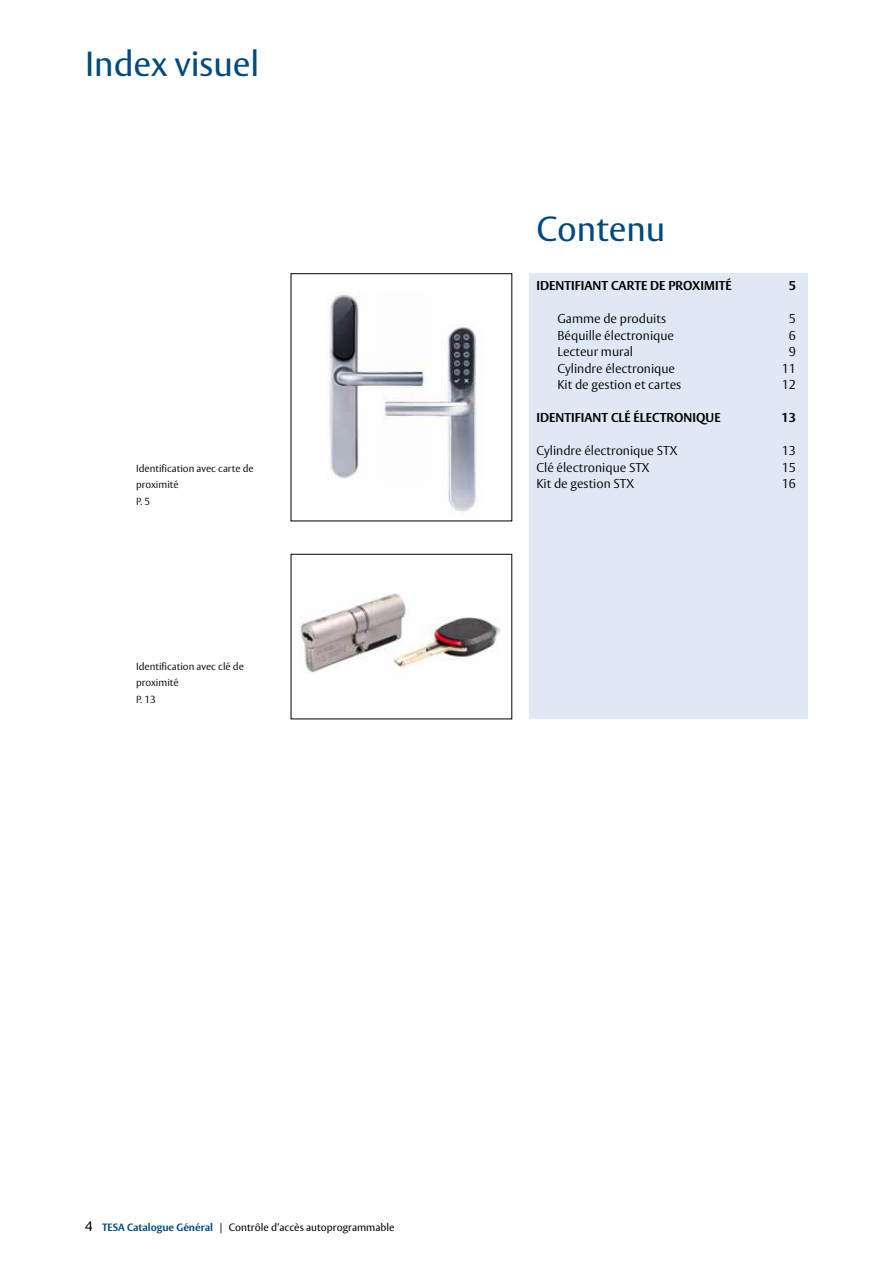
<style>
.page{position:relative;width:893px;height:1263px;background:#fff}
.page>*{position:absolute;margin:0;border:0;box-sizing:border-box;transform-origin:0 0}
.t1{font:34.5px "ASSA Vesta";color:#004a80}
.t2{font:300 12.75px "ASSA Vesta";color:#000}
.t3{font:700 12.75px "ASSA Vesta";letter-spacing:.005em;color:#000}
.t4{font:10.5px "ASSA Vesta";color:#000}
.t5{font:300 10.2px/16.5px "ASSA Vesta";color:#000}
.s1{font-size:13.5px}
.s2{font-weight:700;color:#004a80}
</style>
<div class="page">
<div style="left:529px;top:274px;width:279px;height:445px;background:#dfe9f5"></div>
<img style="left:426px;top:326px;width:51px;height:186px">
<img style="left:327px;top:292px;width:99px;height:187px">
<img style="left:299px;top:593px;width:202px;height:81px">
<h1 class="t1" style="left:85px;top:43px;width:176px">Index visuel</h1>
<p class="t5" style="left:136px;top:460px;width:119px">Identification avec carte de proximité<br>P. 5</p>
<p class="t5" style="left:136px;top:658px;width:109px">Identification avec clé de proximité<br>P. 13</p>
<h1 class="t1" style="left:536px;top:208px;width:130px">Contenu</h1>
<p class="t3" style="left:536px;top:278px;width:197px">IDENTIFIANT CARTE DE PROXIMITÉ</p>
<p class="t3" style="left:789px;top:278px;width:9px">5</p>
<p class="t2" style="left:557px;top:311px;width:110px">Gamme de produits</p>
<p class="t2" style="left:789px;top:311px;width:9px">5</p>
<p class="t2" style="left:557px;top:327px;width:118px">Béquille électronique</p>
<p class="t2" style="left:789px;top:327px;width:9px">6</p>
<p class="t2" style="left:557px;top:344px;width:77px">Lecteur mural</p>
<p class="t2" style="left:789px;top:344px;width:9px">9</p>
<p class="t2" style="left:557px;top:360px;width:119px">Cylindre électronique</p>
<p class="t2" style="left:782px;top:360px;width:16px">11</p>
<p class="t2" style="left:557px;top:377px;width:125px">Kit de gestion et cartes</p>
<p class="t2" style="left:782px;top:377px;width:16px">12</p>
<p class="t3" style="left:536px;top:410px;width:186px">IDENTIFIANT CLÉ ÉLECTRONIQUE</p>
<p class="t3" style="left:781px;top:410px;width:16px">13</p>
<p class="t2" style="left:536px;top:443px;width:142px">Cylindre électronique STX</p>
<p class="t2" style="left:782px;top:443px;width:16px">13</p>
<p class="t2" style="left:536px;top:459px;width:115px">Clé électronique STX</p>
<p class="t2" style="left:782px;top:459px;width:16px">15</p>
<p class="t2" style="left:536px;top:476px;width:99px">Kit de gestion STX</p>
<p class="t2" style="left:782px;top:476px;width:16px">16</p>
<p class="t4" style="left:85px;top:1221px;width:311px"><span class="s1">4</span> <span class="s2">TESA Catalogue Général</span> | Contrôle d’accès autoprogrammable</p>
</div>
